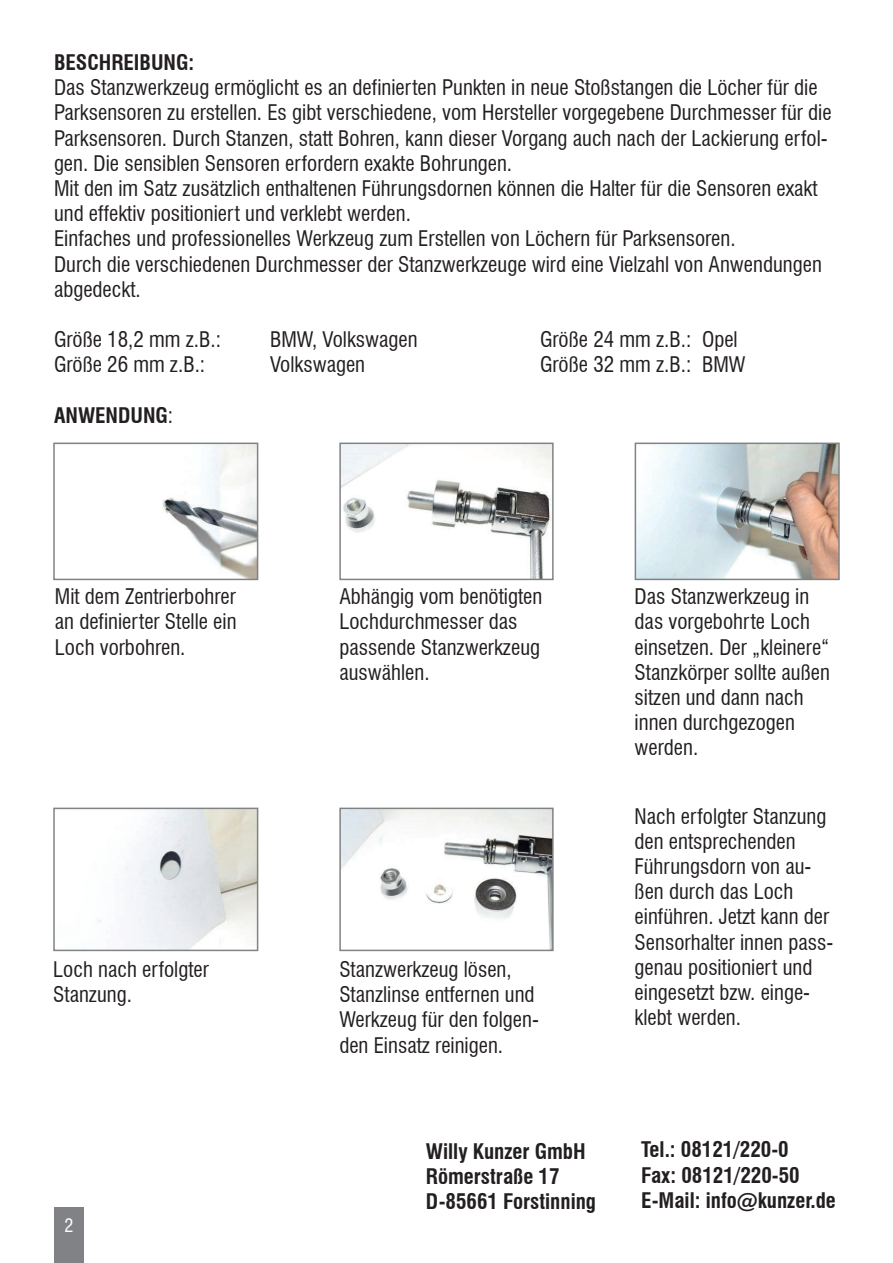
<style>
.page{position:relative;width:893px;height:1263px;background:#fff}
.page>*{position:absolute;margin:0;border:0;box-sizing:border-box;transform-origin:0 0}
.t1{font:condensed 21px/25.2px "Swiss 721 BT";color:#231f20}
.t2{font:700 condensed 21px/25.2px "Swiss 721 BT";color:#231f20}
.t3{font:condensed 18px "Swiss 721 BT";color:#fff}
.s1{font-weight:400}
</style>
<div class="page">
<div style="left:54px;top:1208px;width:30px;height:55px;background:#808285"></div>
<img style="left:98px;top:811px;width:157px;height:137px">
<div style="left:53px;top:808px;width:205px;height:143px;border:2px solid #808285"></div>
<img style="left:342px;top:811px;width:209px;height:137px">
<div style="left:339px;top:808px;width:215px;height:143px;border:2px solid #808285"></div>
<img style="left:162px;top:446px;width:93px;height:131px">
<div style="left:53px;top:443px;width:205px;height:137px;border:2px solid #808285"></div>
<img style="left:342px;top:446px;width:209px;height:131px">
<div style="left:339px;top:443px;width:215px;height:137px;border:2px solid #808285"></div>
<img style="left:638px;top:446px;width:199px;height:131px">
<div style="left:635px;top:443px;width:205px;height:137px;border:2px solid #808285"></div>
<p class="t2" style="left:54px;top:50px;width:142px">BESCHREIBUNG:</p>
<p class="t1" style="left:54px;top:75px;width:779px">Das Stanzwerkzeug ermöglicht es an definierten Punkten in neue Stoßstangen die Löcher für die Parksensoren zu erstellen. Es gibt verschiedene, vom Hersteller vorgegebene Durchmesser für die Parksensoren. Durch Stanzen, statt Bohren, kann dieser Vorgang auch nach der Lackierung erfol&shy;gen. Die sensiblen Sensoren erfordern exakte Bohrungen.<br>Mit den im Satz zusätzlich enthaltenen Führungsdornen können die Halter für die Sensoren exakt und effektiv positioniert und verklebt werden.<br>Einfaches und professionelles Werkzeug zum Erstellen von Löchern für Parksensoren.<br>Durch die verschiedenen Durchmesser der Stanzwerkzeuge wird eine Vielzahl von Anwendungen abgedeckt.</p>
<p class="t1" style="left:54px;top:327px;width:168px">Größe 18,2 mm z.B.:</p>
<p class="t1" style="left:270px;top:327px;width:149px">BMW, Volkswagen</p>
<p class="t1" style="left:540px;top:327px;width:199px">Größe 24 mm z.B.: Opel</p>
<p class="t1" style="left:54px;top:352px;width:153px">Größe 26 mm z.B.:</p>
<p class="t1" style="left:270px;top:352px;width:97px">Volkswagen</p>
<p class="t1" style="left:540px;top:352px;width:207px">Größe 32 mm z.B.: BMW</p>
<p class="t2" style="left:54px;top:403px;width:121px">ANWENDUNG<span class="s1">:</span></p>
<p class="t1" style="left:55px;top:584px;width:183px;text-align:justify">Mit dem Zentrierbohrer an definierter Stelle ein Loch vorbohren.</p>
<p class="t1" style="left:339px;top:584px;width:204px">Abhängig vom benötigten<br>Lochdurchmesser das passende Stanzwerkzeug auswählen.</p>
<p class="t1" style="left:635px;top:584px;width:197px">Das Stanzwerkzeug in das vorgebohrte Loch einsetzen. Der „kleinere“<br>Stanzkörper sollte außen sitzen und dann nach innen durchgezogen werden.</p>
<p class="t1" style="left:53px;top:957px;width:157px">Loch nach erfolgter<br>Stanzung.</p>
<p class="t3" style="left:64px;top:1215px;width:10px">2</p>
<p class="t1" style="left:339px;top:957px;width:201px">Stanzwerkzeug lösen,<br>Stanzlinse entfernen und<br>Werkzeug für den folgen&shy;den Einsatz reinigen.</p>
<p class="t1" style="left:635px;top:803px;width:200px">Nach erfolgter Stanzung den entsprechenden<br>Führungsdorn von au&shy;ßen durch das Loch einführen. Jetzt kann der<br>Sensorhalter innen pass&shy;genau positioniert und eingesetzt bzw. einge&shy;klebt werden.</p>
<p class="t2" style="left:426px;top:1138px;width:172px">Willy Kunzer GmbH<br>Römerstraße 17<br>D-85661 Forstinning</p>
<p class="t2" style="left:641px;top:1137px;width:196px">Tel.: 08121/220-0<br>Fax: 08121/220-50<br>E-Mail: info@kunzer.de</p>
</div>
